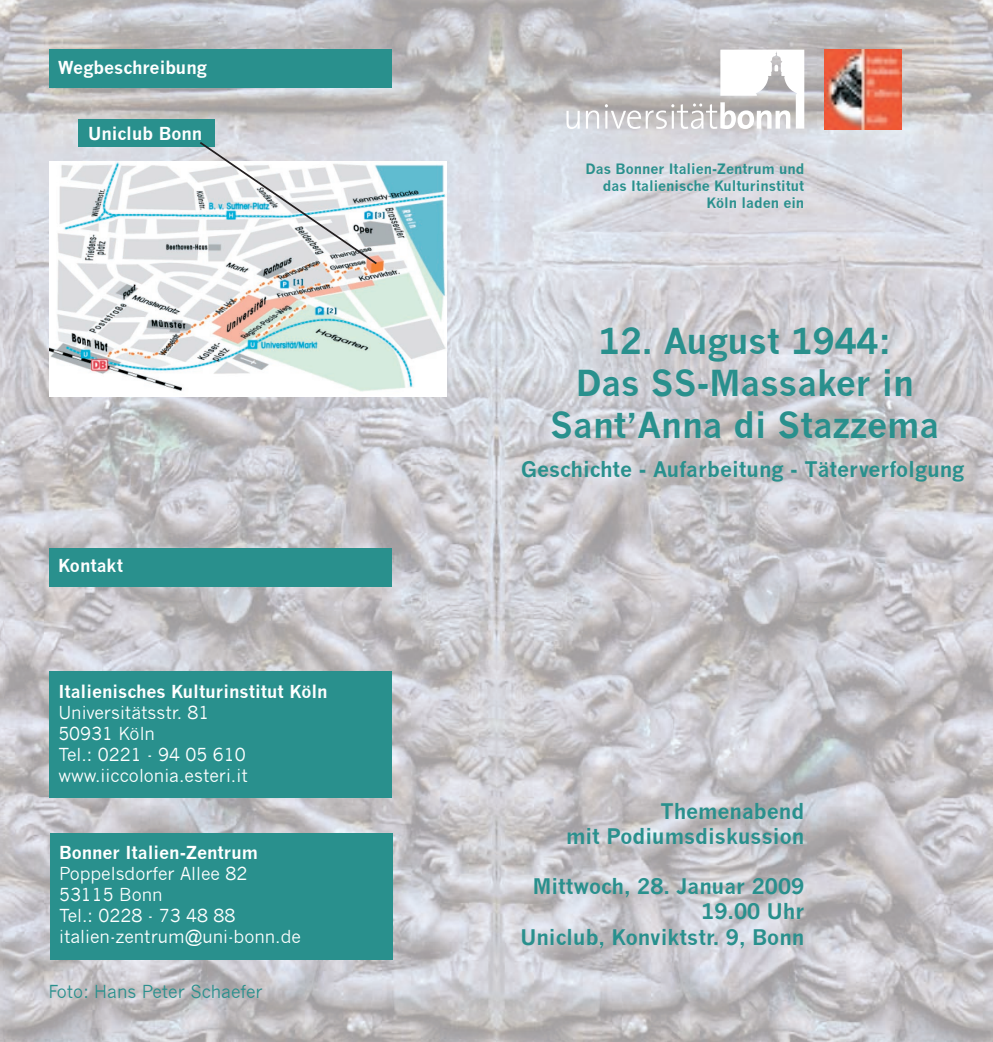
<style>
.page{position:relative;width:993px;height:1042px;background:#fff}
.page>*{position:absolute;margin:0;border:0;box-sizing:border-box;transform-origin:0 0}
.t1{font:700 35px/42px "News Gothic";color:#29908d;text-align:center}
.t2{font:700 21px/25.2px "News Gothic";color:#29908d;text-align:right}
.t3{font:17.5px/21px "News Gothic";color:#fff}
.t4{font:700 17.5px "News Gothic";color:#fff}
.t5{font:17.5px "News Gothic";color:#29908d}
.t6{font:700 14px/16.8px "News Gothic";color:#29908d;text-align:right}
</style>
<div class="page">
<img style="left:0;top:0;width:992px;height:1042px">
<svg style="left:566px;top:111px;width:13px;height:18px"></svg>
<svg style="left:585px;top:50px;width:219px;height:79px"></svg>
<img style="left:823px;top:50px;width:77px;height:79px">
<div style="left:78px;top:119px;width:136px;height:27px;background:#29908d"></div>
<img style="left:50px;top:162px;width:396px;height:235px">
<svg style="left:198px;top:140px;width:180px;height:126px"></svg>
<div style="left:50px;top:50px;width:342px;height:38px;background:#29908d"></div>
<div style="left:50px;top:671px;width:342px;height:127px;background:#29908d"></div>
<div style="left:50px;top:833px;width:343px;height:127px;background:#29908d"></div>
<div style="left:50px;top:548px;width:342px;height:39px;background:#29908d"></div>
<p class="t4" style="left:58px;top:57px;width:150px">Wegbeschreibung</p>
<p class="t4" style="left:88px;top:123px;width:115px">Uniclub Bonn</p>
<p class="t4" style="left:58px;top:555px;width:66px">Kontakt</p>
<p class="t4" style="left:58px;top:681px;width:271px">Italienisches Kulturinstitut Köln</p>
<p class="t3" style="left:58px;top:702px;width:191px">Universitätsstr. 81<br>50931 Köln<br>Tel.: 0221 - 94 05 610 www.iiccolonia.esteri.it</p>
<p class="t4" style="left:59px;top:842px;width:200px">Bonner Italien-Zentrum</p>
<p class="t3" style="left:59px;top:863px;width:243px">Poppelsdorfer Allee 82<br>53115 Bonn<br>Tel.: 0228 - 73 48 88 italien-zentrum@uni-bonn.de</p>
<p class="t5" style="left:48px;top:982px;width:216px">Foto: Hans Peter Schaefer</p>
<p class="t6" style="left:585px;top:161px;width:220px">Das Bonner Italien-Zentrum und das Italienische Kulturinstitut<br>Köln laden ein</p>
<h1 class="t1" style="left:550px;top:320px;width:390px">12. August 1944:<br>Das SS-Massaker in<br>Sant’Anna di Stazzema</h1>
<p class="t2" style="left:521px;top:457px;width:444px">Geschichte - Aufarbeitung - Täterverfolgung</p>
<p class="t2" style="left:566px;top:798px;width:239px">Themenabend<br>mit Podiumsdiskussion</p>
<p class="t2" style="left:520px;top:873px;width:285px">Mittwoch, 28. Januar 2009<br>19.00 Uhr<br>Uniclub, Konviktstr. 9, Bonn</p>
</div>
